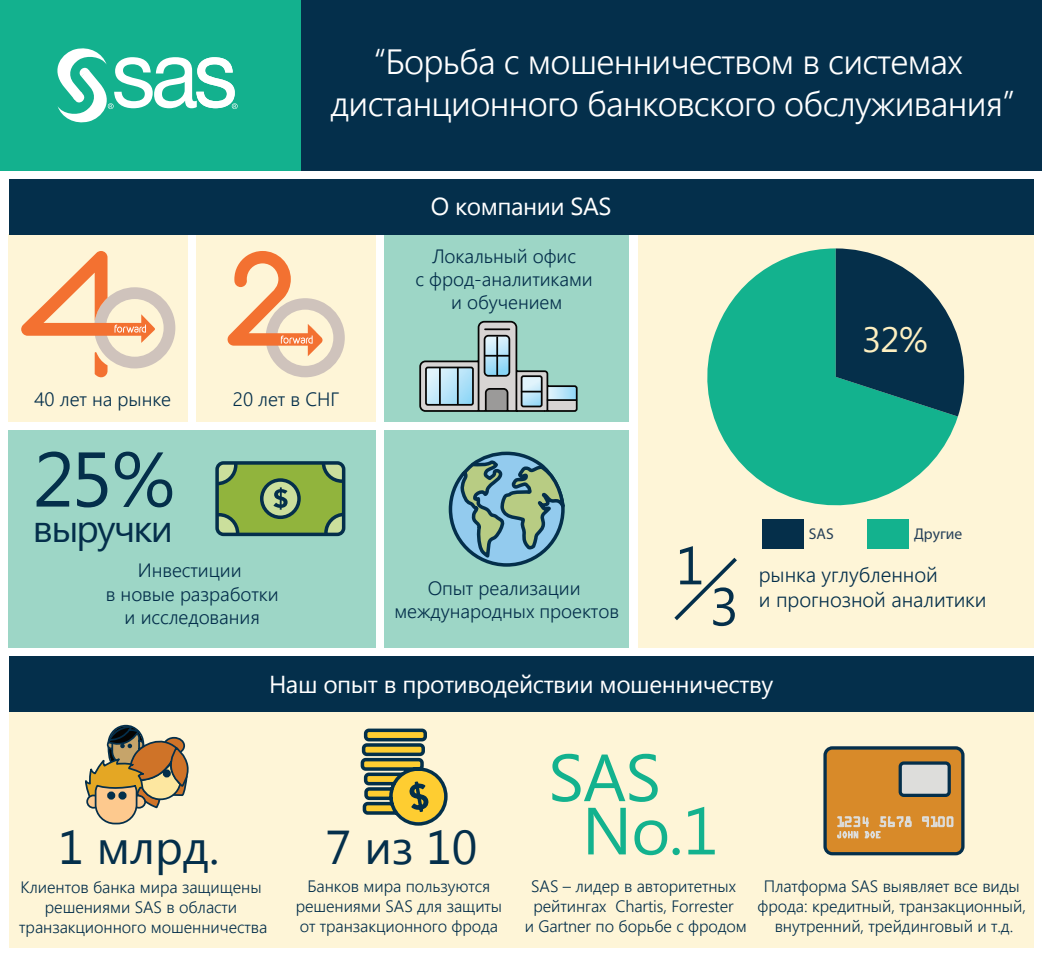
<style>
.page{position:relative;width:1042px;height:975px;background:#fff}
.page>*{position:absolute;margin:0;border:0;box-sizing:border-box;transform-origin:0 0}
.t1{font:77.35px "Segoe UI";color:#042f4b}
.t2{font:66.5px/53.2px "Segoe UI";color:#13b28e}
.t3{font:53.38px "Segoe UI";color:#042f4b}
.t4{font:47.43px "Segoe UI";color:#042f4b}
.t5{font:38.15px "Segoe UI";letter-spacing:-.05em;color:#042f4b}
.t6{font:35.18px "Segoe UI";color:#fef0c1}
.t7{font:300 35px/42px "Segoe UI";letter-spacing:-.02em;color:#fff;text-align:center}
.t8{font:24.5px "Segoe UI";letter-spacing:-.02em;color:#fff}
.t9{font:300 20.65px/24.8px "Segoe UI";letter-spacing:-.005em;color:#042f4b}
.t10{font:300 19.25px/23.1px "Segoe UI";letter-spacing:-.005em;color:#042f4b;text-align:center}
.t11{font:300 16.45px/19.8px "Segoe UI";letter-spacing:-.005em;color:#042f4b;text-align:center}
.t12{font:15.58px "Myriad Pro";color:#253f58}
</style>
<div class="page">
<div style="left:0;top:0;width:1042px;height:171px;background:#042f4b"></div>
<div style="left:0;top:0;width:300px;height:171px;background:#13b18e"></div>
<svg style="left:57px;top:48px;width:147px;height:74px"></svg>
<div style="left:9px;top:235px;width:179px;height:187px;background:#fef5d7"></div>
<div style="left:197px;top:235px;width:179px;height:187px;background:#fef5d7"></div>
<div style="left:9px;top:431px;width:367px;height:217px;background:#9dd6c6"></div>
<svg style="left:21px;top:251px;width:154px;height:127px"></svg>
<div style="left:638px;top:235px;width:395px;height:413px;background:#fef5d7"></div>
<div style="left:867px;top:519px;width:42px;height:29px;background:#13b28e"></div>
<svg style="left:707px;top:248px;width:251px;height:258px;fill:#13b28e"></svg>
<div style="left:762px;top:519px;width:42px;height:29px;background:#052f4a"></div>
<svg style="left:836px;top:248px;width:128px;height:168px"></svg>
<div style="left:384px;top:235px;width:245px;height:187px;background:#9dd6c6"></div>
<svg style="left:566px;top:385px;width:12px;height:27px"></svg>
<hr style="left:547px;top:399px;width:29px;height:2px;background:#050504">
<div style="left:384px;top:431px;width:245px;height:217px;background:#9dd6c6"></div>
<svg style="left:204px;top:0;width:362px;height:567px"></svg>
<div style="left:217px;top:463px;width:127px;height:71px;background:#91b43d;border-radius:6px"></div>
<svg style="left:262px;top:480px;width:37px;height:37px"></svg>
<div style="left:260px;top:478px;width:41px;height:41px;border:4px solid #042f4b;border-radius:50%"></div>
<svg style="left:273px;top:487px;width:15px;height:23px"></svg>
<svg style="left:213px;top:459px;width:26px;height:28px"></svg>
<svg style="left:213px;top:511px;width:28px;height:26px"></svg>
<svg style="left:322px;top:511px;width:26px;height:28px"></svg>
<svg style="left:320px;top:459px;width:28px;height:26px"></svg>
<div style="left:215px;top:461px;width:130px;height:75px;border:4px solid #042f4b;border-radius:6px"></div>
<div style="left:9px;top:712px;width:1024px;height:235px;background:#fef5d7"></div>
<div style="left:9px;top:657px;width:1024px;height:55px;background:#042f4b"></div>
<div style="left:9px;top:179px;width:1024px;height:56px;background:#042f4b"></div>
<svg style="left:85px;top:724px;width:104px;height:101px"></svg>
<div style="left:163px;top:769px;width:8px;height:8px;border:4px solid #042f4b;border-radius:50%"></div>
<svg style="left:360px;top:728px;width:88px;height:98px"></svg>
<div style="left:825px;top:748px;width:138px;height:106px;background:#d88a29;border-radius:7px"></div>
<div style="left:823px;top:746px;width:141px;height:109px;border:3px solid #042f4b;border-radius:7px"></div>
<svg style="left:922px;top:816px;width:31px;height:11px"></svg>
<svg style="left:837px;top:816px;width:74px;height:22px"></svg>
<div style="left:900px;top:763px;width:49px;height:32px;background:#dddddb;border-radius:4px"></div>
<div style="left:898px;top:761px;width:53px;height:36px;border:3px solid #042f4b;border-radius:4px"></div>
<svg style="left:674px;top:558px;width:63px;height:62px"></svg>
<h3 class="t7" style="left:331px;top:39px;width:686px">“Борьба с мошенничеством в системах дистанционного банковского обслуживания”</h3>
<h3 class="t8" style="left:431px;top:190px;width:182px">О компании SAS</h3>
<p class="t10" style="left:34px;top:387px;width:139px">40 лет на рынке</p>
<p class="t10" style="left:233px;top:387px;width:108px">20 лет в СНГ</p>
<p class="t10" style="left:415px;top:243px;width:179px">Локальный офис<br>с фрод-аналитиками и обучением</p>
<h3 class="t6" style="left:862px;top:315px;width:67px">32%</h3>
<h1 class="t1" style="left:33px;top:425px;width:144px">25%</h1>
<h3 class="t5" style="left:33px;top:502px;width:141px">выручки</h3>
<p class="t10" style="left:106px;top:558px;width:174px">Инвестиции<br>в новые разработки и исследования</p>
<p class="t9" style="left:759px;top:561px;width:229px">рынка углубленной<br>и прогнозной аналитики</p>
<p class="t12" style="left:809px;top:524px;width:26px">SAS</p>
<p class="t12" style="left:914px;top:524px;width:50px">Другие</p>
<h3 class="t3" style="left:675px;top:528px;width:30px">1</h3>
<p class="t10" style="left:394px;top:575px;width:226px">Опыт реализации международных проектов</p>
<h3 class="t3" style="left:710px;top:569px;width:30px">3</h3>
<h3 class="t8" style="left:269px;top:667px;width:506px">Наш опыт в противодействии мошенничеству</h3>
<h3 class="t4" style="left:58px;top:814px;width:162px">1 млрд.</h3>
<h3 class="t4" style="left:326px;top:814px;width:153px">7 из 10</h3>
<h2 class="t2" style="left:582px;top:748px;width:138px;text-indent:-34px">SAS<br>No.1</h2>
<p class="t11" style="left:19px;top:877px;width:249px">Клиентов банка мира защищены решениями SAS в области транзакционного мошенничества</p>
<p class="t11" style="left:757px;top:876px;width:270px">Платформа SAS выявляет все виды фрода: кредитный, транзакционный, внутренний, трейдинговый и т.д.</p>
<p class="t11" style="left:296px;top:876px;width:208px">Банков мира пользуются решениями SAS для защиты от транзакционного фрода</p>
<p class="t11" style="left:525px;top:876px;width:224px">SAS – лидер в авторитетных рейтингах Chartis, Forrester<br>и Gartner по борьбе с фродом</p>
</div>
